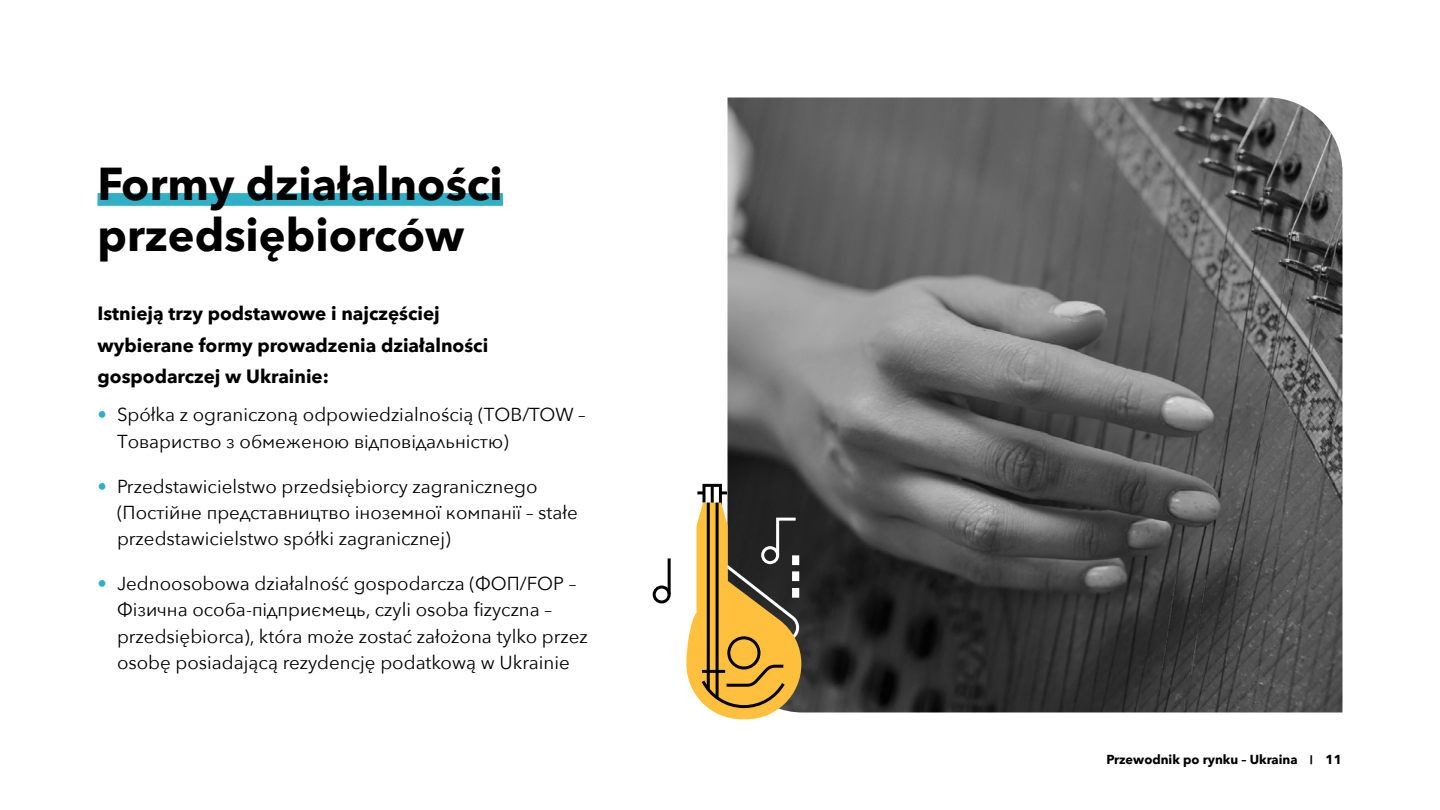
<style>
.page{position:relative;width:1440px;height:810px;background:#fff}
.page>*{position:absolute;margin:0;border:0;box-sizing:border-box;transform-origin:0 0}
.HEAD_60pt_sa50{font:700 45px/51px "Avenir Next";color:#000}
.t1{font:18.75px/26.2px "Avenir Next";color:#000}
.MAŁY_TYTUŁ_28pt_sa8{font:700 18.75px/31.5px "Avenir Next";color:#000}
.t2{font:700 12.75px "Avenir Next";color:#000}
.s1{font-weight:700;color:#30afc7}
</style>
<div class="page">
<div style="left:98px;top:193px;width:405px;height:13px;background:#30afc7"></div>
<img style="left:728px;top:98px;width:614px;height:614px">
<div style="left:653px;top:586px;width:18px;height:17px;border:3px solid #000;border-radius:50%"></div>
<hr style="left:668px;top:558px;width:3px;height:37px;background:#000">
<svg style="left:686px;top:482px;width:115px;height:237px;background:#a4874b"></svg>
<hr style="left:711px;top:485px;width:3px;height:18px;background:#000">
<p class="HEAD_60pt_sa50" style="left:98px;top:155px;width:407px">Formy działalności przedsiębiorców</p>
<p class="MAŁY_TYTUŁ_28pt_sa8" style="left:98px;top:296px;width:392px">Istnieją trzy podstawowe i najczęściej wybierane formy prowadzenia działalności gospodarczej w Ukrainie:</p>
<p class="t1" style="left:117px;top:401px;width:470px;text-indent:-20px"><span class="s1">•</span> Spółka z ograniczoną odpowiedzialnością (ТОВ/TOW –<br>Товариство з обмеженою відповідальністю)</p>
<p class="t1" style="left:117px;top:472px;width:462px;text-indent:-20px"><span class="s1">•</span> Przedstawicielstwo przedsiębiorcy zagranicznego (Постійне представництво іноземної компанії – stałe przedstawicielstwo spółki zagranicznej)</p>
<p class="t1" style="left:117px;top:570px;width:472px;text-indent:-20px"><span class="s1">•</span> Jednoosobowa działalność gospodarcza (ФОП/FOP – Фізична особа-підприємець, czyli osoba fizyczna – przedsiębiorca), która może zostać założona tylko przez osobę posiadającą rezydencję podatkową w Ukrainie</p>
<p class="t2" style="left:1106px;top:749px;width:237px">Przewodnik po rynku – Ukraina <sup>|</sup> 11</p>
</div>
